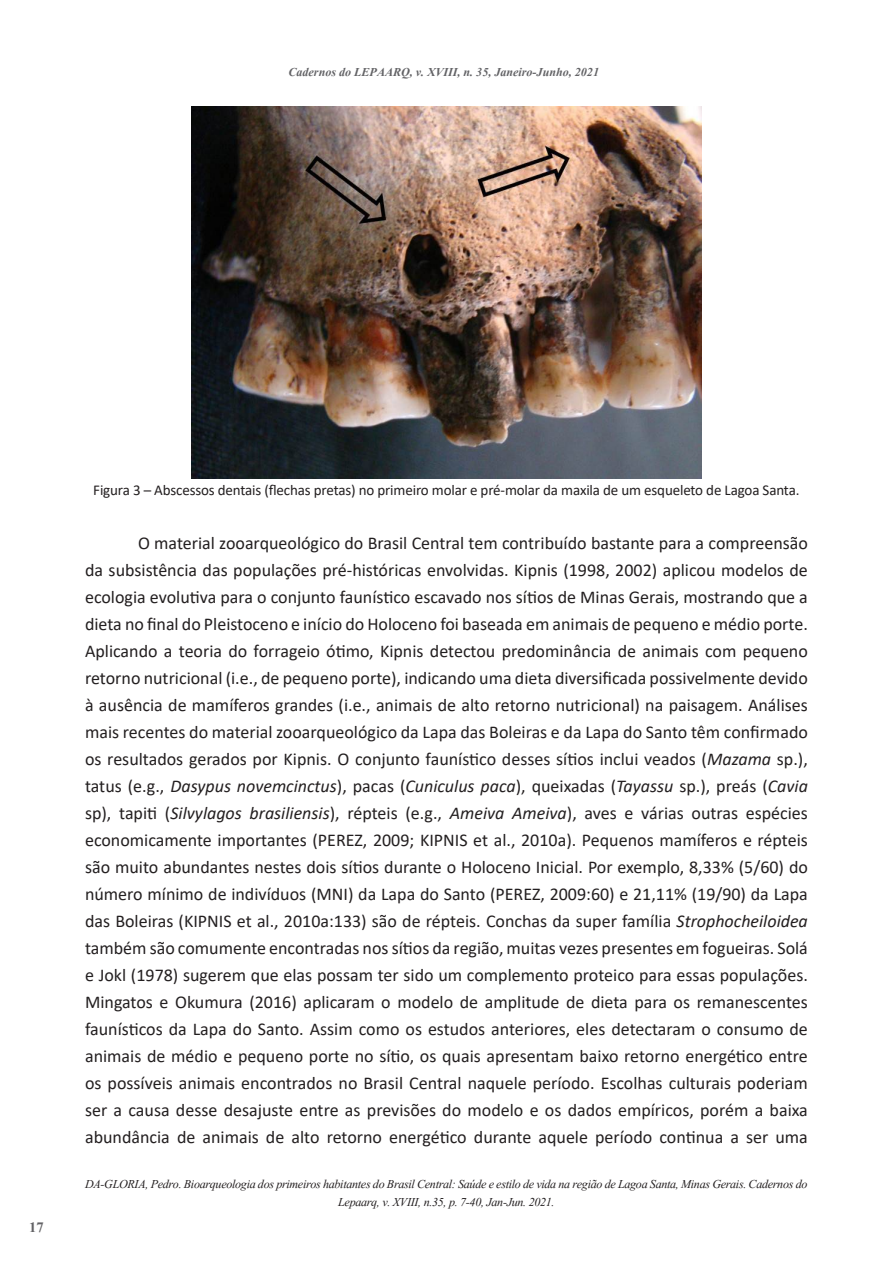
<style>
.page{position:relative;width:893px;height:1263px;background:#fff}
.page>*{position:absolute;margin:0;border:0;box-sizing:border-box;transform-origin:0 0}
.t1{font:18px/27px "Calibri";color:#231f20;text-align:justify}
.t2{font:700 18px "Aparajita";color:#636366}
.t3{font:italic 15px/18px "Aparajita";letter-spacing:-.02em;color:#231f20;text-align:center}
.t4{font:15px "Calibri";letter-spacing:-.01em;color:#231f20}
.t5{font:italic 700 15px "Aparajita";color:#636366}
.s1{font-style:italic}
</style>
<div class="page">
<img style="left:191px;top:106px;width:511px;height:372px">
<p class="t5" style="left:288px;top:65px;width:312px">Cadernos do LEPAARQ, v. XVIII, n. 35, Janeiro-Junho, 2021</p>
<p class="t2" style="left:29px;top:1219px;width:16px">17</p>
<p class="t4" style="left:93px;top:479px;width:708px">Figura 3 – Abscessos dentais (flechas pretas) no primeiro molar e pré-molar da maxila de um esqueleto de Lagoa Santa.</p>
<p class="t1" style="left:85px;top:529px;width:724px;text-indent:53px">O material zooarqueológico do Brasil Central tem contribuído bastante para a compreensão da subsistência das populações pré-históricas envolvidas. Kipnis (1998, 2002) aplicou modelos de ecologia evolutiva para o conjunto faunístico escavado nos sítios de Minas Gerais, mostrando que a dieta no final do Pleistoceno e início do Holoceno foi baseada em animais de pequeno e médio porte.<br>Aplicando a teoria do forrageio ótimo, Kipnis detectou predominância de animais com pequeno retorno nutricional (i.e., de pequeno porte), indicando uma dieta diversificada possivelmente devido à ausência de mamíferos grandes (i.e., animais de alto retorno nutricional) na paisagem. Análises mais recentes do material zooarqueológico da Lapa das Boleiras e da Lapa do Santo têm confirmado os resultados gerados por Kipnis. O conjunto faunístico desses sítios inclui veados (<span class="s1">Mazama</span> sp.), tatus (e.g., <span class="s1">Dasypus novemcinctus</span>), pacas (<span class="s1">Cuniculus paca</span>), queixadas (<span class="s1">Tayassu</span> sp.), preás (<span class="s1">Cavia </span>sp), tapiti (<span class="s1">Silvylagos brasiliensis</span>), répteis (e.g., <span class="s1">Ameiva Ameiva</span>), aves e várias outras espécies economicamente importantes (PEREZ, 2009; KIPNIS et al., 2010a). Pequenos mamíferos e répteis são muito abundantes nestes dois sítios durante o Holoceno Inicial. Por exemplo, 8,33% (5/60) do número mínimo de indivíduos (MNI) da Lapa do Santo (PEREZ, 2009:60) e 21,11% (19/90) da Lapa das Boleiras (KIPNIS et al., 2010a:133) são de répteis. Conchas da super família <span class="s1">Strophocheiloidea </span>também são comumente encontradas nos sítios da região, muitas vezes presentes em fogueiras. Solá e Jokl (1978) sugerem que elas possam ter sido um complemento proteico para essas populações.<br>Mingatos e Okumura (2016) aplicaram o modelo de amplitude de dieta para os remanescentes faunísticos da Lapa do Santo. Assim como os estudos anteriores, eles detectaram o consumo de animais de médio e pequeno porte no sítio, os quais apresentam baixo retorno energético entre os possíveis animais encontrados no Brasil Central naquele período. Escolhas culturais poderiam ser a causa desse desajuste entre as previsões do modelo e os dados empíricos, porém a baixa abundância de animais de alto retorno energético durante aquele período continua a ser uma</p>
<p class="t3" style="left:85px;top:1176px;width:724px">DA-GLORIA, Pedro. Bioarqueologia dos primeiros habitantes do Brasil Central: Saúde e estilo de vida na região de Lagoa Santa, Minas Gerais. Cadernos do<br>Lepaarq, v. XVIII, n.35, p. 7-40, Jan-Jun. 2021.</p>
</div>
